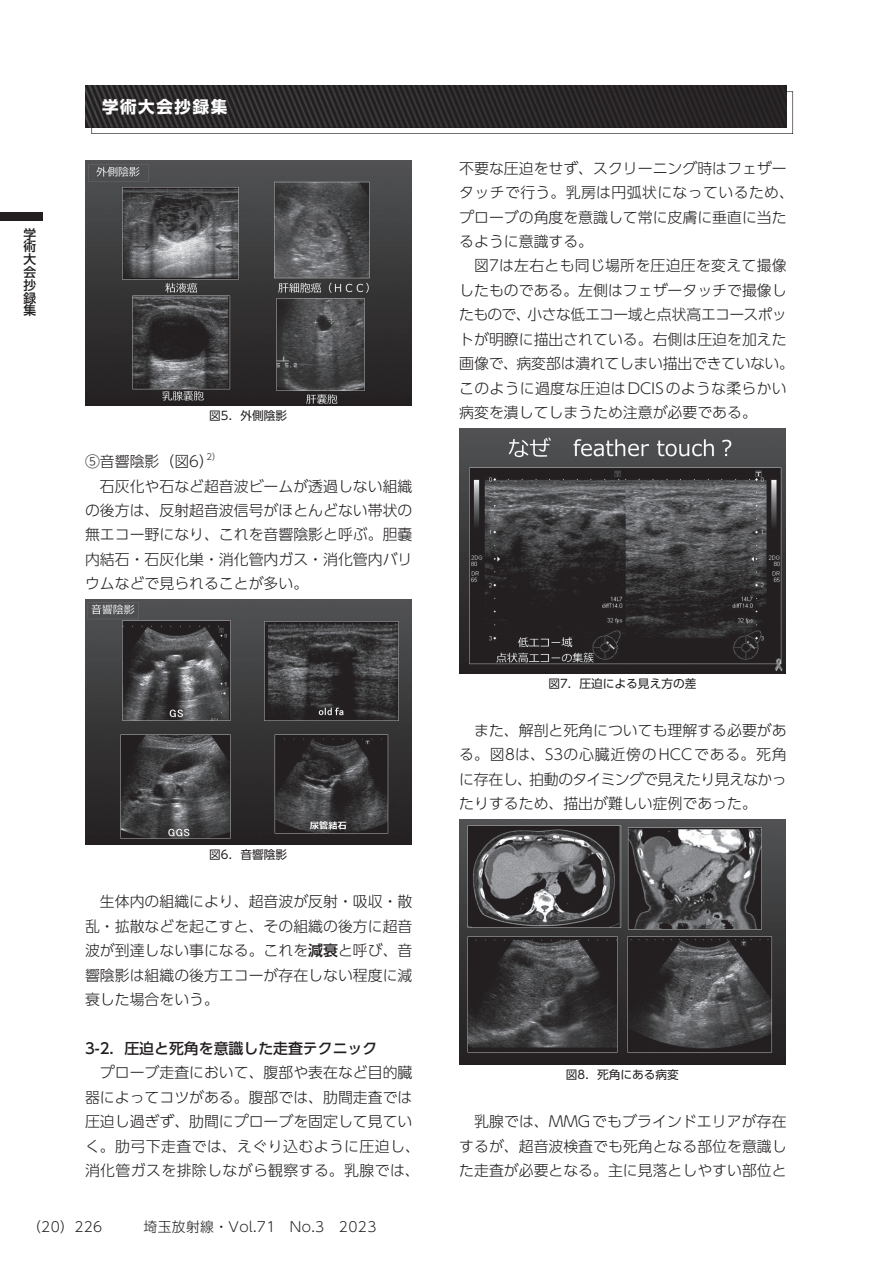
<style>
.page{position:relative;width:893px;height:1263px;background:#fff}
.page>*{position:absolute;margin:0;border:0;box-sizing:border-box;transform-origin:0 0}
.t1{font:700 16.5px "UD Shin Go Pr 6";letter-spacing:.1em;color:#fff}
.t2{font:300 14.85px/24.5px "UD Shin Go Pr 6";color:#231f20;text-align:justify}
.t3{font:500 14.85px "UD Shin Go Pr 6";color:#231f20}
.t4{font:300 13.8px "UD Shin Go Pr 6";letter-spacing:.025em;color:#231f20}
.t5{font:500 12.75px/12.8px "UD Shin Go Pr 6";color:#231f20;text-align:justify}
.t6{font:11.7px "UD Shin Go Pr 6";color:#231f20}
.t7{font:300 8.7px "UD Shin Go Pr 6";color:#231f20}
.s1{font-weight:500}
</style>
<div class="page">
<svg style="left:85px;top:85px;width:708px;height:49px;background:#424041"></svg>
<img style="left:85px;top:161px;width:326px;height:244px">
<img style="left:85px;top:600px;width:326px;height:244px">
<img style="left:459px;top:428px;width:327px;height:245px">
<img style="left:459px;top:820px;width:327px;height:244px">
<div style="left:0;top:213px;width:43px;height:8px;background:#231f20"></div>
<p class="t5" style="left:23px;top:227px;width:14px">学術大会抄録集</p>
<p class="t1" style="left:102px;top:93px;width:127px">学術大会抄録集</p>
<p class="t6" style="left:209px;top:406px;width:79px">図5．外側陰影</p>
<p class="t2" style="left:85px;top:449px;width:130px">⑤音響陰影（図6）</p>
<p class="t7" style="left:206px;top:449px;width:16px">2）</p>
<p class="t2" style="left:85px;top:473px;width:329px;text-indent:15px">石灰化や石など超音波ビームが透過しない組織の後方は、反射超音波信号がほとんどない帯状の無エコー野になり、これを音響陰影と呼ぶ。胆嚢内結石・石灰化巣・消化管内ガス・消化管内バリウムなどで見られることが多い。</p>
<p class="t6" style="left:209px;top:845px;width:79px">図6．音響陰影</p>
<p class="t2" style="left:85px;top:889px;width:329px;text-indent:15px">生体内の組織により、超音波が反射・吸収・散乱・拡散などを起こすと、その組織の後方に超音波が到達しない事になる。これを<span class="s1">減衰</span>と呼び、音響陰影は組織の後方エコーが存在しない程度に減衰した場合をいう。</p>
<p class="t3" style="left:85px;top:1036px;width:294px">3-2．圧迫と死角を意識した走査テクニック</p>
<p class="t2" style="left:85px;top:1060px;width:336px;text-align:center">プローブ走査において、腹部や表在など目的臓<br>器によってコツがある。腹部では、肋間走査では圧迫し過ぎず、肋間にプローブを固定して見ていく。肋弓下走査では、えぐり込むように圧迫し、消化管ガスを排除しながら観察する。乳腺では、</p>
<p class="t4" style="left:27px;top:1215px;width:77px">（20）226</p>
<p class="t4" style="left:144px;top:1215px;width:234px">埼玉放射線・Vol.71　No.3　2023</p>
<p class="t2" style="left:459px;top:155px;width:336px;text-align:left">不要な圧迫をせず、スクリーニング時はフェザータッチで行う。乳房は円弧状になっているため、プローブの角度を意識して常に皮膚に垂直に当たるように意識する。</p>
<p class="t2" style="left:459px;top:253px;width:336px;text-align:left;text-indent:15px">図7は左右とも同じ場所を圧迫圧を変えて撮像したものである。左側はフェザータッチで撮像したもので、小さな低エコー域と点状高エコースポットが明瞭に描出されている。右側は圧迫を加えた画像で、病変部は潰れてしまい描出できていない。このように過度な圧迫はDCISのような柔らかい病変を潰してしまうため注意が必要である。</p>
<p class="t6" style="left:548px;top:674px;width:150px">図7．圧迫による見え方の差</p>
<p class="t2" style="left:459px;top:718px;width:329px;text-indent:15px">また、解剖と死角についても理解する必要がある。図8は、S3の心臓近傍のHCCである。死角に存在し、拍動のタイミングで見えたり見えなかったりするため、描出が難しい症例であった。</p>
<p class="t6" style="left:566px;top:1065px;width:114px">図8．死角にある病変</p>
<p class="t2" style="left:459px;top:1109px;width:329px;text-indent:15px">乳腺では、MMGでもブラインドエリアが存在するが、超音波検査でも死角となる部位を意識した走査が必要となる。主に見落としやすい部位と</p>
</div>
